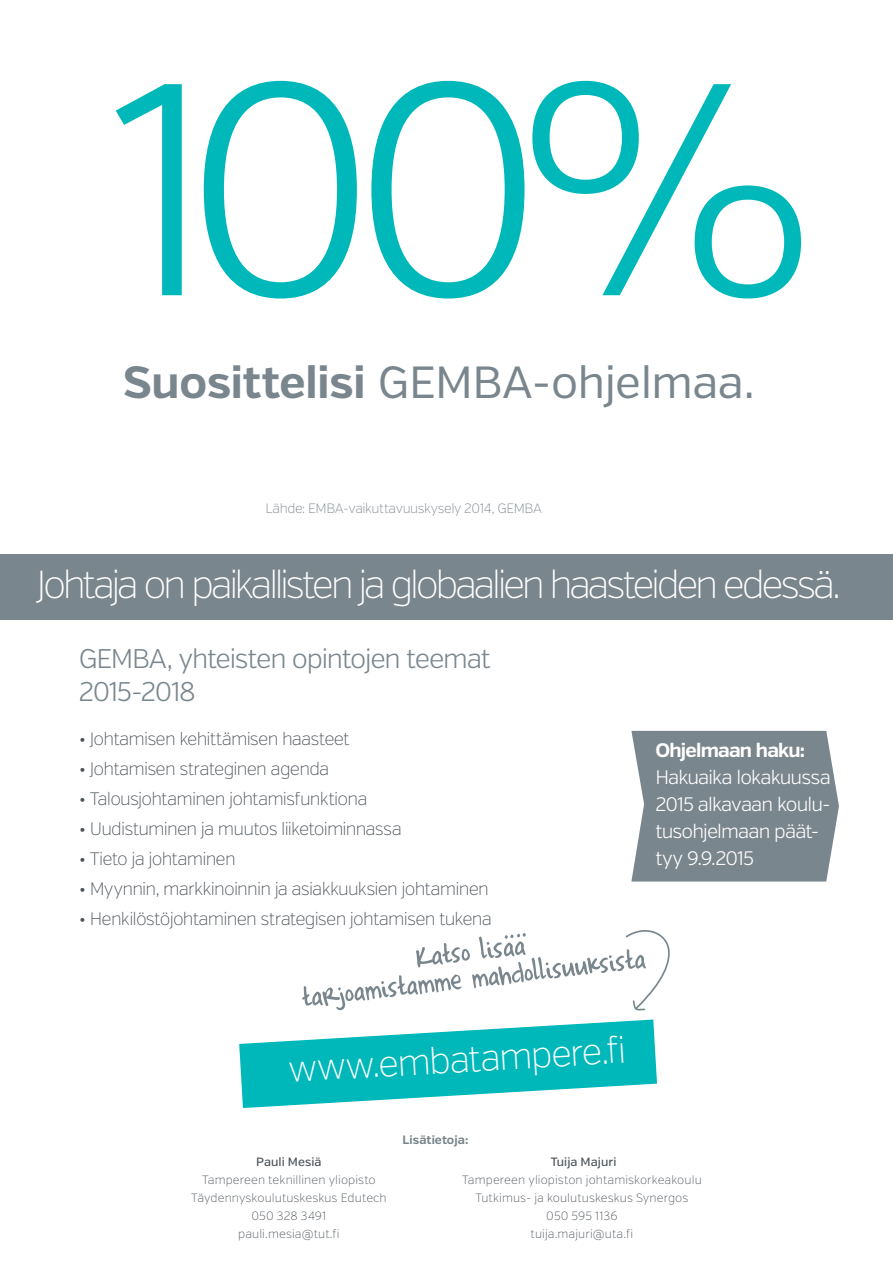
<style>
.page{position:relative;width:893px;height:1263px;background:#fff}
.page>*{position:absolute;margin:0;border:0;box-sizing:border-box;transform-origin:0 0}
.t1{font:300 301.5px "Verb";color:#00b8ba}
.t2{font:45px "Verb";letter-spacing:-.01em;color:#7a868d}
.t3{font:200 39px "Verb";letter-spacing:-.09em;color:#fff}
.t4{font:200 36.9px "Verb";color:#fff}
.t5{font:300 27px "Verb";letter-spacing:-.05em;color:#7a868d}
.t6{font:300 19.5px/27px "Verb";letter-spacing:-.045em;color:#fff}
.t7{font:700 19.5px "Verb";letter-spacing:-.04em;color:#fff}
.t8{font:200 18px "Verb";letter-spacing:-.045em;color:#4d545a}
.t9{font:200 13.5px "Verb";letter-spacing:-.03em;color:#7a868d}
.t10{font:200 12px/18px "Verb";letter-spacing:.005em;color:#4d545a;text-align:center}
.t11{font:500 12px "Verb";letter-spacing:.005em;color:#4d545a}
.t12{font:700 12px "Verb";letter-spacing:.005em;color:#7a868d}
.s1{font-weight:700}
</style>
<div class="page">
<div style="left:0;top:554px;width:893px;height:66px;background:#7a868d"></div>
<div style="left:631px;top:731px;width:208px;height:150px;background:#7a868d"></div>
<svg style="left:239px;top:1019px;width:418px;height:89px"></svg>
<svg style="left:302px;top:930px;width:368px;height:81px"></svg>
<p class="t1" style="left:108px;top:10px;width:709px">100%</p>
<p class="t2" style="left:123px;top:356px;width:633px"><span class="s1">Suosittelisi</span> GEMBA-ohjelmaa.</p>
<p class="t9" style="left:265px;top:501px;width:278px">Lähde: EMBA-vaikuttavuuskysely 2014, GEMBA</p>
<h3 class="t3" style="left:36px;top:561px;width:806px">Johtaja on paikallisten ja globaalien haasteiden edessä.</h3>
<p class="t5" style="left:79px;top:642px;width:414px">GEMBA, yhteisten opintojen teemat</p>
<p class="t5" style="left:79px;top:675px;width:119px">2015-2018</p>
<p class="t8" style="left:79px;top:728px;width:272px">• Johtamisen kehittämisen haasteet</p>
<p class="t8" style="left:79px;top:758px;width:252px">• Johtamisen strateginen agenda</p>
<p class="t8" style="left:79px;top:788px;width:290px">• Talousjohtaminen johtamisfunktiona</p>
<p class="t8" style="left:79px;top:818px;width:325px">• Uudistuminen ja muutos liiketoiminnassa</p>
<p class="t8" style="left:79px;top:848px;width:159px">• Tieto ja johtaminen</p>
<p class="t8" style="left:79px;top:878px;width:412px">• Myynnin, markkinoinnin ja asiakkuuksien johtaminen</p>
<p class="t8" style="left:79px;top:908px;width:415px">• Henkilöstöjohtaminen strategisen johtamisen tukena</p>
<p class="t7" style="left:655px;top:738px;width:151px">Ohjelmaan haku:</p>
<p class="t6" style="left:655px;top:764px;width:177px">Hakuaika lokakuussa<br>2015 alkavaan koulu&shy;tusohjelmaan päät&shy;tyy 9.9.2015</p>
<p class="t4" style="left:287px;top:1046px;width:340px;rotate:-3deg">www.embatampere.fi</p>
<p class="t12" style="left:402px;top:1132px;width:67px">Lisätietoja:</p>
<p class="t11" style="left:256px;top:1155px;width:67px">Pauli Mesiä</p>
<p class="t10" style="left:191px;top:1171px;width:197px">Tampereen teknillinen yliopisto<br>Täydennyskoulutuskeskus Edutech</p>
<p class="t10" style="left:252px;top:1207px;width:76px">050 328 3491</p>
<p class="t10" style="left:238px;top:1225px;width:103px">pauli.mesia@tut.fi</p>
<p class="t11" style="left:551px;top:1155px;width:67px">Tuija Majuri</p>
<p class="t10" style="left:462px;top:1171px;width:241px">Tampereen yliopiston johtamiskorkeakoulu</p>
<p class="t10" style="left:475px;top:1189px;width:214px">Tutkimus- ja koulutuskeskus Synergos</p>
<p class="t10" style="left:546px;top:1207px;width:73px">050 595 1136</p>
<p class="t10" style="left:531px;top:1225px;width:104px">tuija.majuri@uta.fi</p>
</div>
